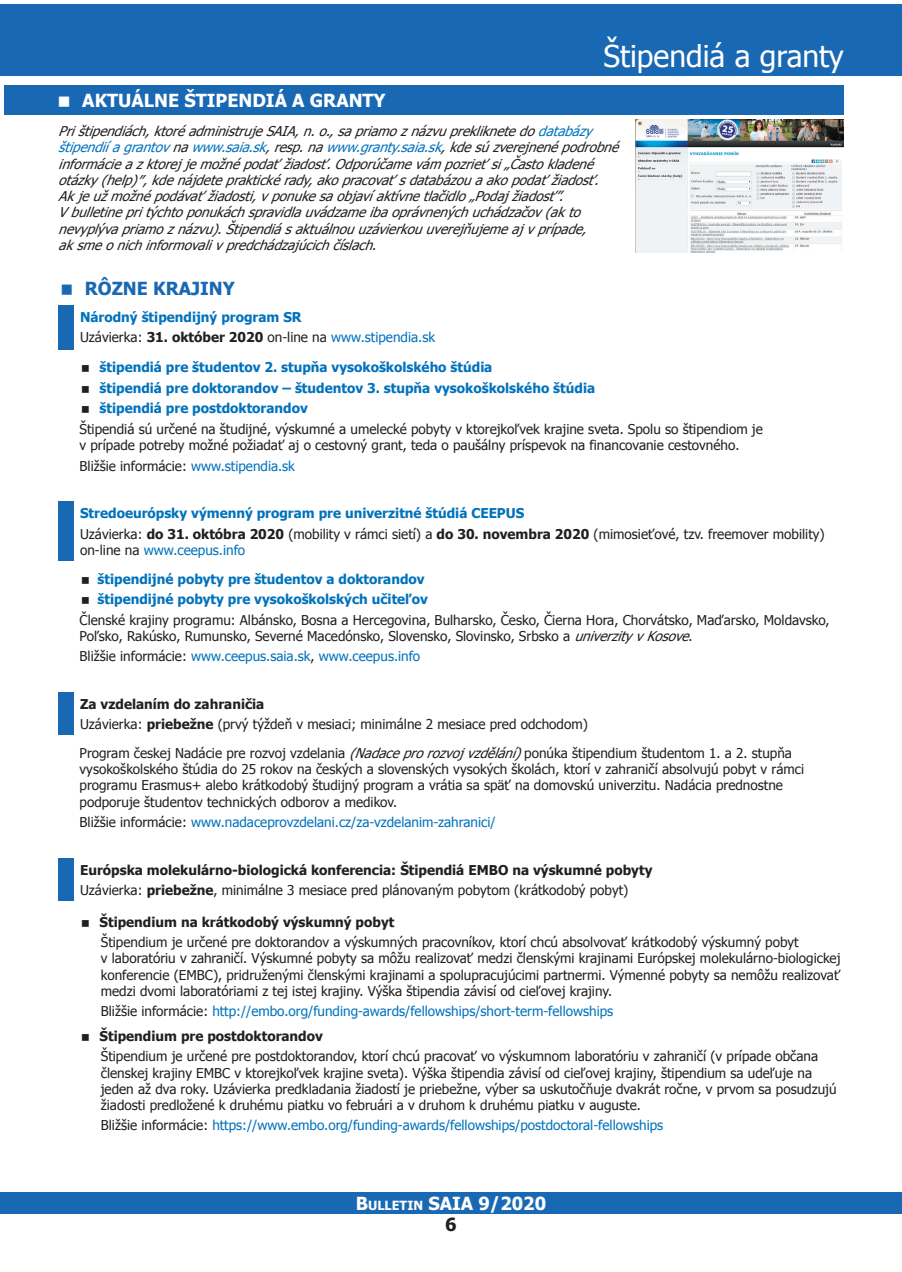
<style>
.page{position:relative;width:902px;height:1272px;background:#fff}
.page>*{position:absolute;margin:0;border:0;box-sizing:border-box;transform-origin:0 0}
.t1{font:30px "Tahoma";color:#fff}
.t2{font:700 18px "Tahoma";color:#fff}
.t3{font:700 18px "Tahoma";color:#fdfdfd}
.t4{font:700 18px "Tahoma";color:#1868b3}
.t5{font:700 18px "Tahoma";color:#231f20}
.t6{font:13.5px/16.2px "Tahoma";color:#231f20}
.t7{font:italic 13.5px/16.2px "Tahoma";color:#231f20}
.t8{font:700 13.5px/20.4px "Tahoma";color:#0072bc}
.t9{font:13.5px/24.8px "Tahoma";color:#0072bc}
.t10{font:700 13.5px/20.4px "Tahoma";color:#231f20}
.s1{color:#0072bc}
.s2{font-weight:400;color:#231f20}
.s3{color:#231f20}
.s4{font-weight:400}
.s5{font-weight:700;color:#0072bc}
.s6{font-weight:700}
.s7{font-style:italic}
.s8{font-weight:700;color:#231f20}
.s9{font-size:12.6px}
.s10{color:#fff}
</style>
<div class="page">
<div style="left:0;top:1192px;width:901px;height:21px;background:#1868b3"></div>
<div style="left:0;top:4px;width:901px;height:72px;background:#1868b3"></div>
<div style="left:4px;top:85px;width:839px;height:30px;background:#1868b3"></div>
<img style="left:635px;top:119px;width:208px;height:133px">
<div style="left:58px;top:305px;width:16px;height:44px;background:#1868b3"></div>
<div style="left:58px;top:502px;width:16px;height:58px;background:#1868b3"></div>
<div style="left:58px;top:692px;width:16px;height:43px;background:#1868b3"></div>
<div style="left:58px;top:858px;width:16px;height:43px;background:#1868b3"></div>
<h1 class="t1" style="left:603px;top:36px;width:242px">Štipendiá a granty</h1>
<h2 class="t2" style="left:82px;top:88px;width:305px">AKTUÁLNE ŠTIPENDIÁ A GRANTY</h2>
<p class="t7" style="left:58px;top:123px;width:567px">Prištipendiách,ktoréadministrujeSAIA,n.o.,sapriamoznázvuprekliknetedo<span class="s1">databázy štipendiíagrantov</span>na<span class="s1">www.saia.sk</span>,resp.na<span class="s1">www.granty.saia.sk</span>,kdesúzverejnenépodrobné informácieazktorej jemožnépodaťžiadosť.Odporúčamevámpozrieťsi„Častokladené otázky (help)″,kdenájdetepraktickérady,akopracovaťsdatabázouaakopodaťžiadosť.<br>Akjeužmožnépodávaťžiadosti,vponukesaobjavíaktívnetlačidlo„Podaj žiadosť”.<br>Vbulletinepritýchtoponukáchspravidlauvádzameibaoprávnenýchuchádzačov(akto nevyplývapriamoznázvu).Štipendiásaktuálnouuzávierkouuverejňujemeaj vprípade, aksmeonichinformovalivpredchádzajúcichčíslach.</p>
<h2 class="t4" style="left:85px;top:276px;width:151px">RÔZNE KRAJINY</h2>
<p class="t8" style="left:80px;top:306px;width:356px">Národný štipendijný program SR<br><span class="s2">Uzávierka:</span> <span class="s3">31. október 2020</span> <span class="s2">on-line na</span> <span class="s4">www.stipendia.sk</span></p>
<p class="t8" style="left:99px;top:356px;width:497px">štipendiá pre študentov 2. stupňa vysokoškolského štúdia<br>štipendiá pre doktorandov – študentov 3. stupňa vysokoškolského štúdia štipendiá pre postdoktorandov</p>
<p class="t6" style="left:80px;top:420px;width:684px">Štipendiá sú určené na študijné, výskumné a umelecké pobyty v ktorejkoľvek krajine sveta. Spolu so štipendiom je v prípade potreby možné požiadať aj o cestovný grant, teda o paušálny príspevok na financovanie cestovného.</p>
<p class="t6" style="left:80px;top:457px;width:217px">Bližšie informácie: <span class="s1">www.stipendia.sk</span></p>
<p class="t6" style="left:80px;top:502px;width:746px;line-height:20.4px"><span class="s5">Stredoeurópsky výmenný program pre univerzitné štúdiá CEEPUS<br></span>Uzávierka: <span class="s6">do 31. októbra 2020</span> (mobility v rámci sietí) a <span class="s6">do 30. novembra 2020</span> (mimosieťové, tzv. freemover mobility)</p>
<p class="t8" style="left:98px;top:534px;width:328px;line-height:28.8px;text-indent:-17px"><span class="s2">on-line na</span> <span class="s4">www.ceepus.info<br></span>štipendijné pobyty pre študentov a doktorandov</p>
<p class="t8" style="left:98px;top:588px;width:332px">štipendijné pobyty pre vysokoškolských učiteľov</p>
<p class="t6" style="left:80px;top:611px;width:751px">Členské krajiny programu: Albánsko, Bosna a Hercegovina, Bulharsko, Česko, Čierna Hora, Chorvátsko, Maďarsko, Moldavsko,<br>Poľsko, Rakúsko, Rumunsko, Severné Macedónsko, Slovensko, Slovinsko, Srbsko a <span class="s7">univerzity vKosove</span>.</p>
<p class="t9" style="left:80px;top:643px;width:342px"><span class="s3">Bližšie informácie:</span> www.ceepus.saia.sk<span class="s3">,</span> www.ceepus.info</p>
<p class="t6" style="left:80px;top:693px;width:509px;line-height:20.4px"><span class="s6">Za vzdelaním do zahraničia<br></span>Uzávierka: <span class="s6">priebežne</span> (prvý týždeň v mesiaci; minimálne 2 mesiace pred odchodom)</p>
<p class="t6" style="left:80px;top:744px;width:726px">Program českej Nadácie pre rozvoj vzdelania <span class="s7">(Nadaceprorozvoj vzdělání)</span>ponúka štipendium študentom 1. a 2. stupňa vysokoškolského štúdia do 25 rokov na českých a slovenských vysokých školách, ktorí v zahraničí absolvujú pobyt v rámci programu Erasmus+ alebo krátkodobý študijný program a vrátia sa späť na domovskú univerzitu. Nadácia prednostne podporuje študentov technických odborov a medikov.</p>
<p class="t9" style="left:80px;top:809px;width:417px"><span class="s3">Bližšie informácie:</span> www.nadaceprovzdelani.cz/za-vzdelanim-zahranici/</p>
<p class="t10" style="left:80px;top:858px;width:574px">Európska molekulárno-biologická konferencia: Štipendiá EMBO na výskumné pobyty<br><span class="s4">Uzávierka:</span> priebežne<span class="s4">, minimálne 3 mesiace pred plánovaným pobytom (krátkodobý pobyt)</span></p>
<p class="t10" style="left:99px;top:910px;width:296px">Štipendium na krátkodobý výskumný pobyt</p>
<p class="t6" style="left:101px;top:933px;width:741px">Štipendium je určené pre doktorandov a výskumných pracovníkov, ktorí chcú absolvovať krátkodobý výskumný pobyt<br>v laboratóriu v zahraničí. Výskumné pobyty sa môžu realizovať medzi členskými krajinami Európskej molekulárno-biologickej konferencie (EMBC), pridruženými členskými krajinami a spolupracujúcimi partnermi. Výmenné pobyty sa nemôžu realizovať medzi dvomi laboratóriami z tej istej krajiny. Výška štipendia závisí od cieľovej krajiny.</p>
<p class="t9" style="left:99px;top:998px;width:515px"><span class="s3">Bližšie informácie:</span> http://embo.org/funding-awards/fellowships/short-term-fellowships<br><span class="s8">Štipendium pre postdoktorandov</span></p>
<p class="t6" style="left:101px;top:1047px;width:737px">Štipendium je určené pre postdoktorandov, ktorí chcú pracovať vo výskumnom laboratóriu v zahraničí (v prípade občana členskej krajiny EMBC v ktorejkoľvek krajine sveta). Výška štipendia závisí od cieľovej krajiny, štipendium sa udeľuje na jeden až dva roky. Uzávierka predkladania žiadostí je priebežne, výber sa uskutočňuje dvakrát ročne, v prvom sa posudzujú žiadosti predložené k druhému piatku vo februári a v druhom k druhému piatku v auguste.</p>
<p class="t9" style="left:101px;top:1112px;width:564px"><span class="s3">Bližšie informácie:</span> https://www.embo.org/funding-awards/fellowships/postdoctoral-fellowships</p>
<h2 class="t3" style="left:356px;top:1190px;width:192px">B<span class="s9">ULLETIN</span> SAIA <span class="s10">9</span>/2020</h2>
<h2 class="t5" style="left:445px;top:1211px;width:13px">6</h2>
</div>
